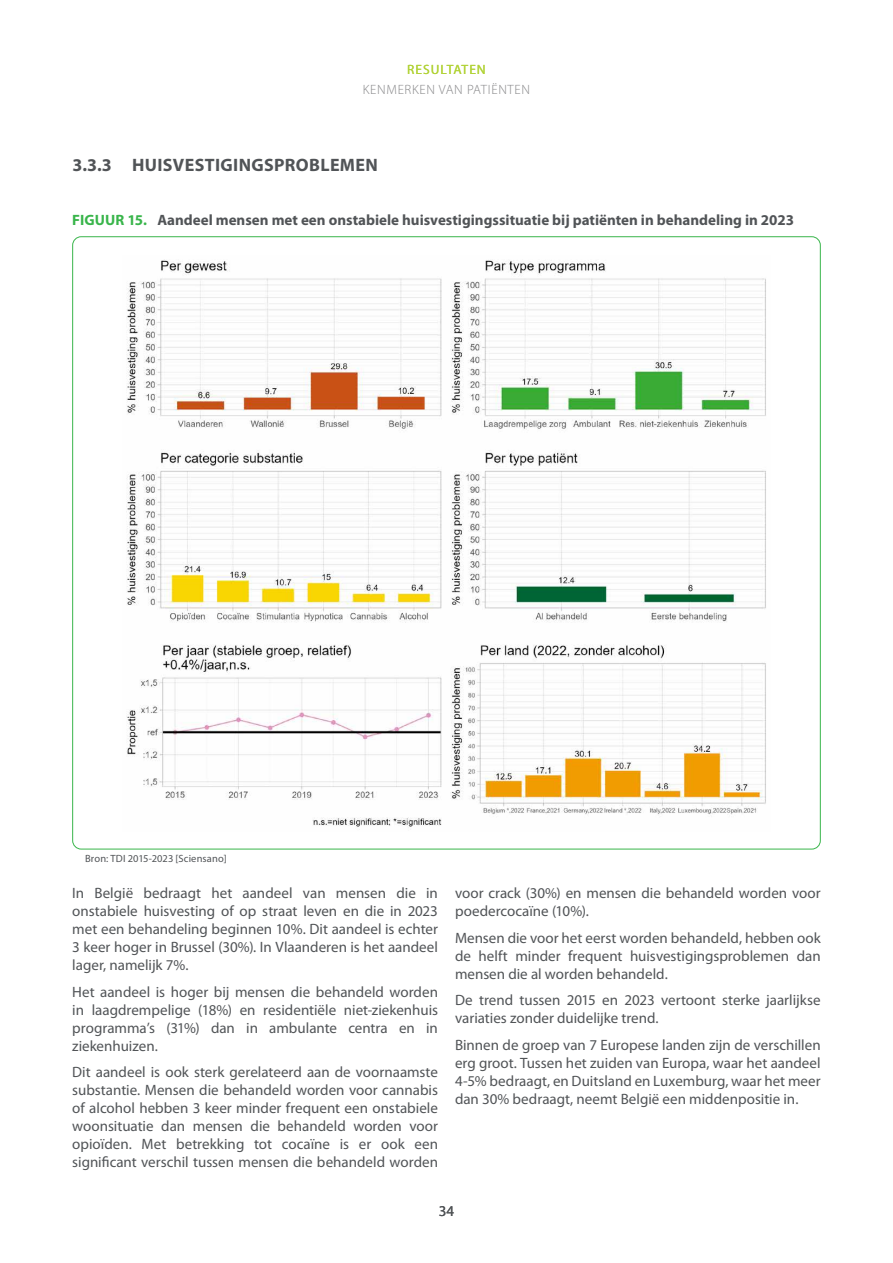
<style>
.page{position:relative;width:893px;height:1263px;background:#fff}
.page>*{position:absolute;margin:0;border:0;box-sizing:border-box;transform-origin:0 0}
.t1{font:700 18px "Myriad Pro";letter-spacing:.02em;color:#515457}
.t2{font:15px/18px "Myriad Pro";color:#515457;text-align:justify}
.t3{font:700 15px "Myriad Pro";color:#515457}
.t4{font:300 13.5px "Myriad Pro";letter-spacing:.05em;color:#878789}
.t5{font:13.5px "Myriad Pro";letter-spacing:.075em;color:#b2d338}
.t6{font:10.5px "Myriad Pro";letter-spacing:.01em;color:#515457}
.s1{color:#39b54b}
</style>
<div class="page">
<img style="left:126px;top:259px;width:640px;height:568px">
<p class="t5" style="left:407px;top:61px;width:80px">RESULTATEN</p>
<p class="t4" style="left:363px;top:82px;width:169px">KENMERKEN VAN PATIËNTEN</p>
<p class="t1" style="left:72px;top:153px;width:307px">3.3.3 HUISVESTIGINGSPROBLEMEN</p>
<p class="t3" style="left:72px;top:210px;width:723px"><span class="s1">FIGUUR 15.</span> Aandeel mensen met een onstabiele huisvestigingssituatie bij patiënten in behandeling in 2023</p>
<p class="t6" style="left:85px;top:852px;width:143px">Bron: TDI 2015-2023 [Sciensano]</p>
<p class="t2" style="left:72px;top:884px;width:367px">In België bedraagt het aandeel van mensen die in onstabiele huisvesting of op straat leven en die in 2023 met een behandeling beginnen 10%. Dit aandeel is echter 3 keer hoger in Brussel (30%). In Vlaanderen is het aandeel lager, namelijk 7%.</p>
<p class="t2" style="left:72px;top:982px;width:367px">Het aandeel is hoger bij mensen die behandeld worden in laagdrempelige (18%) en residentiële niet-ziekenhuis programma’s (31%) dan in ambulante centra en in ziekenhuizen.</p>
<p class="t2" style="left:72px;top:1063px;width:367px">Dit aandeel is ook sterk gerelateerd aan de voornaamste substantie. Mensen die behandeld worden voor cannabis of alcohol hebben 3 keer minder frequent een onstabiele woonsituatie dan mensen die behandeld worden voor opioïden. Met betrekking tot cocaïne is er ook een significant verschil tussen mensen die behandeld worden</p>
<p class="t2" style="left:455px;top:884px;width:367px">voor crack (30%) en mensen die behandeld worden voor poedercocaïne (10%).</p>
<p class="t2" style="left:455px;top:928px;width:367px">Mensen die voor het eerst worden behandeld, hebben ook de helft minder frequent huisvestigingsproblemen dan mensen die al worden behandeld.</p>
<p class="t2" style="left:455px;top:991px;width:367px">De trend tussen 2015 en 2023 vertoont sterke jaarlijkse variaties zonder duidelijke trend.</p>
<p class="t2" style="left:455px;top:1035px;width:367px">Binnen de groep van 7 Europese landen zijn de verschillen erg groot. Tussen het zuiden van Europa, waar het aandeel 4-5% bedraagt, en Duitsland en Luxemburg, waar het meer dan 30% bedraagt, neemt België een middenpositie in.</p>
<p class="t2" style="left:439px;top:1202px;width:17px">34</p>
</div>
